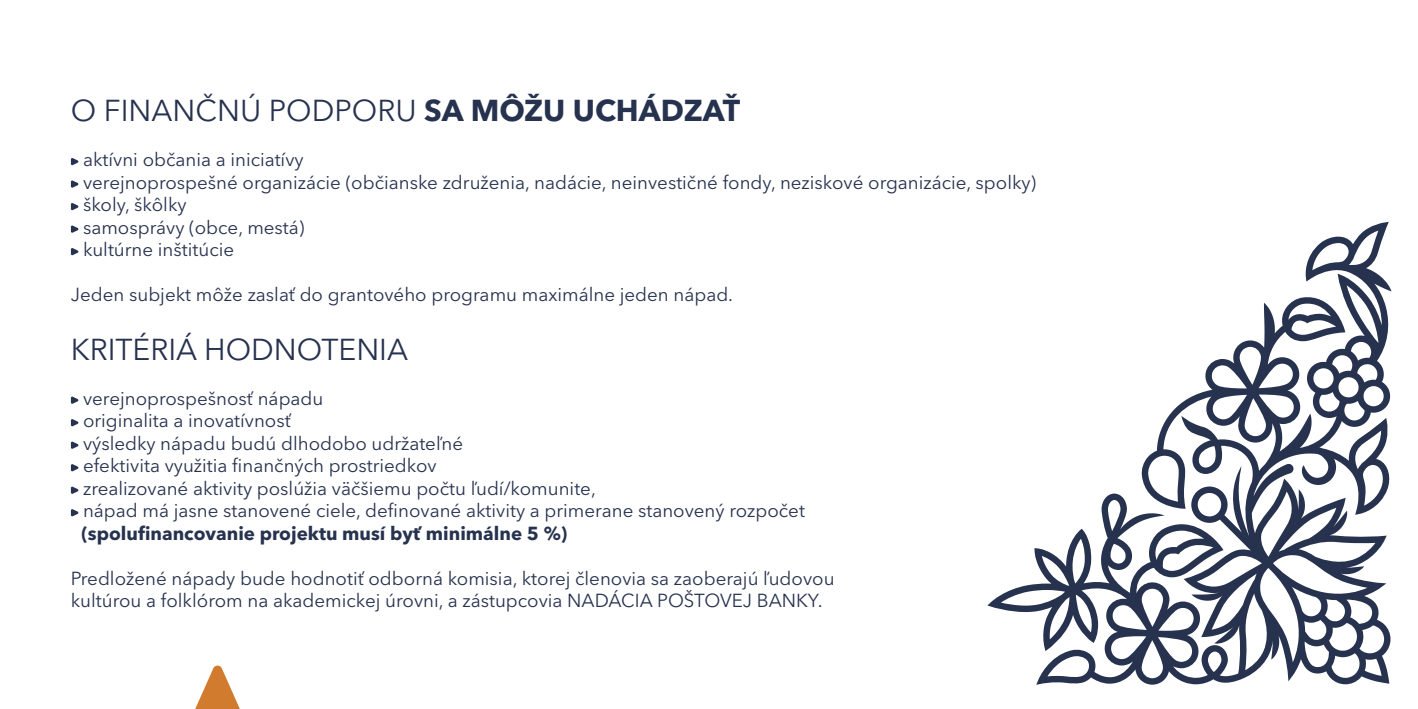
<style>
.page{position:relative;width:1418px;height:709px;background:#fff}
.page>*{position:absolute;margin:0;border:0;box-sizing:border-box;transform-origin:0 0}
.t1{font:30px "Avenir Next LT Pro";color:#27324f}
.t2{font:18.75px/22.5px "Avenir Next LT Pro";color:#27324f}
.t3{font:700 18.75px "Avenir Next LT Pro";color:#27324f}
.s1{font-weight:700}
</style>
<div class="page">
<svg style="left:71px;top:158px;width:8px;height:7px"></svg>
<svg style="left:71px;top:180px;width:8px;height:8px"></svg>
<svg style="left:71px;top:203px;width:8px;height:7px"></svg>
<svg style="left:71px;top:225px;width:8px;height:8px"></svg>
<svg style="left:71px;top:248px;width:8px;height:7px"></svg>
<svg style="left:71px;top:396px;width:8px;height:8px"></svg>
<svg style="left:71px;top:419px;width:8px;height:7px"></svg>
<svg style="left:71px;top:441px;width:8px;height:8px"></svg>
<svg style="left:71px;top:464px;width:8px;height:7px"></svg>
<svg style="left:71px;top:486px;width:8px;height:8px"></svg>
<svg style="left:71px;top:509px;width:8px;height:7px"></svg>
<svg style="left:987px;top:222px;width:404px;height:462px"></svg>
<svg style="left:195px;top:665px;width:45px;height:44px"></svg>
<h1 class="t1" style="left:71px;top:93px;width:671px">O FINANČNÚ PODPORU <span class="s1">SA MÔŽU UCHÁDZAŤ</span></h1>
<p class="t2" style="left:83px;top:148px;width:954px">aktívni občania a iniciatívy<br>verejnoprospešné organizácie (občianske združenia, nadácie, neinvestičné fondy, neziskové organizácie, spolky) školy, škôlky<br>samosprávy (obce, mestá)<br>kultúrne inštitúcie</p>
<p class="t2" style="left:71px;top:283px;width:663px">Jeden subjekt môže zaslať do grantového programu maximálne jeden nápad.</p>
<h1 class="t1" style="left:71px;top:331px;width:339px">KRITÉRIÁ HODNOTENIA</h1>
<p class="t2" style="left:83px;top:387px;width:723px">verejnoprospešnosť nápadu<br>originalita a inovatívnosť<br>výsledky nápadu budú dlhodobo udržateľné<br>efektivita využitia finančných prostriedkov<br>zrealizované aktivity poslúžia väčšiemu počtu ľudí/komunite,<br>nápad má jasne stanovené ciele, definované aktivity a primerane stanovený rozpočet</p>
<p class="t3" style="left:82px;top:521px;width:487px">(spolufinancovanie projektu musí byť minimálne 5 %)</p>
<p class="t2" style="left:71px;top:567px;width:765px">Predložené nápady bude hodnotiť odborná komisia, ktorej členovia sa zaoberajú ľudovou kultúrou a folklórom na akademickej úrovni, a zástupcovia NADÁCIA POŠTOVEJ BANKY.</p>
</div>
